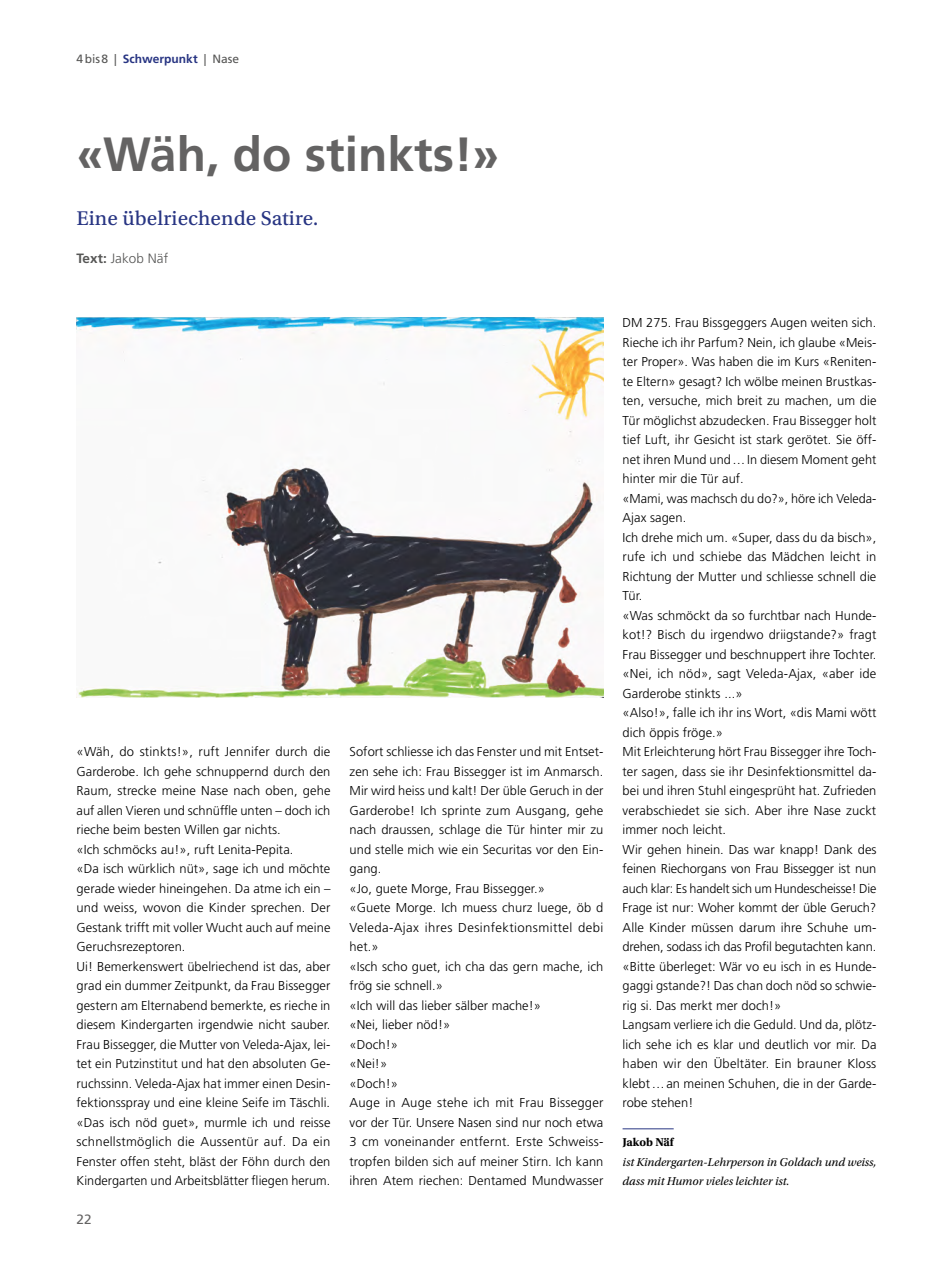
<style>
.page{position:relative;width:936px;height:1263px;background:#fff}
.page>*{position:absolute;margin:0;border:0;box-sizing:border-box;transform-origin:0 0}
._01_Titel_gross{font:700 48px "Frutiger LT Std";color:#646363}
._02_Lead{font:21px "Utopia Std Capt";letter-spacing:.005em;color:#283583}
._03_Lead_Autor{font:300 13.5px "Frutiger LT Std";letter-spacing:.005em;color:#575756}
.t1{font:13.5px "Frutiger LT Std";color:#646363}
._05_Grundtext{font:300 12.9px/19.5px "Frutiger LT Std";letter-spacing:.005em;color:#000;text-align:justify}
._08_Autor_GT{font:italic 12px/19.5px "Utopia Std";color:#000}
.t2{font:12px "Frutiger LT Std";color:#575756}
._07_Autor_Titel{font:700 12px "Utopia Std";letter-spacing:-.005em;color:#000}
.s1{font-weight:700;color:#283583}
.s2{font-weight:700}
</style>
<div class="page">
<hr style="left:622px;top:1128px;width:51px;height:1px;background:#283583">
<img style="left:77px;top:317px;width:526px;height:381px">
<p class="t2" style="left:77px;top:52px;width:164px">4bis8 | <span class="s1">Schwerpunkt</span> | Nase</p>
<p class="_01_Titel_gross" style="left:77px;top:126px;width:424px">«Wäh, do stinkts!»</p>
<p class="_02_Lead" style="left:77px;top:207px;width:243px">Eine übelriechende Satire.</p>
<p class="_03_Lead_Autor" style="left:77px;top:250px;width:93px"><span class="s2">Text:</span> Jakob Näf</p>
<p class="_05_Grundtext" style="left:77px;top:742px;width:255px">«Wäh, do stinkts!», ruft Jennifer durch die Garderobe. Ich gehe schnuppernd durch den Raum, strecke meine Nase nach oben, gehe auf allen Vieren und schnüffle unten – doch ich rieche beim besten Willen gar nichts.</p>
<p class="_05_Grundtext" style="left:77px;top:839px;width:218px">«Ich schmöcks au!», ruft Lenita-Pepita.</p>
<p class="_05_Grundtext" style="left:77px;top:859px;width:255px">«Da isch würklich nüt», sage ich und möchte gerade wieder hineingehen. Da atme ich ein – und weiss, wovon die Kinder sprechen. Der Gestank trifft mit voller Wucht auch auf meine Geruchsrezeptoren.</p>
<p class="_05_Grundtext" style="left:77px;top:956px;width:255px">Ui! Bemerkenswert übelriechend ist das, aber grad ein dummer Zeitpunkt, da Frau Bissegger gestern am Elternabend bemerkte, es rieche in diesem Kindergarten irgendwie nicht sauber.<br>Frau Bissegger, die Mutter von Veleda-Ajax, lei&shy;tet ein Putzinstitut und hat den absoluten Ge&shy;ruchssinn. Veleda-Ajax hat immer einen Desin&shy;fektionsspray und eine kleine Seife im Täschli.</p>
<p class="_05_Grundtext" style="left:77px;top:1112px;width:255px">«Das isch nöd guet», murmle ich und reisse schnellstmöglich die Aussentür auf. Da ein Fenster offen steht, bläst der Föhn durch den Kindergarten und Arbeitsblätter fliegen herum.</p>
<p class="t1" style="left:77px;top:1211px;width:17px">22</p>
<p class="_05_Grundtext" style="left:349px;top:742px;width:255px">Sofort schliesse ich das Fenster und mit Entset&shy;zen sehe ich: Frau Bissegger ist im Anmarsch.<br>Mir wird heiss und kalt! Der üble Geruch in der Garderobe! Ich sprinte zum Ausgang, gehe nach draussen, schlage die Tür hinter mir zu und stelle mich wie ein Securitas vor den Ein&shy;gang.</p>
<p class="_05_Grundtext" style="left:349px;top:878px;width:197px">«Jo, guete Morge, Frau Bissegger.»</p>
<p class="_05_Grundtext" style="left:349px;top:898px;width:255px">«Guete Morge. Ich muess churz luege, öb d Veleda-Ajax ihres Desinfektionsmittel debi het.»</p>
<p class="_05_Grundtext" style="left:349px;top:956px;width:255px">«Isch scho guet, ich cha das gern mache, ich frög sie schnell.»</p>
<p class="_05_Grundtext" style="left:349px;top:995px;width:193px">«Ich will das lieber sälber mache!»</p>
<p class="_05_Grundtext" style="left:349px;top:1015px;width:102px">«Nei, lieber nöd!»</p>
<p class="_05_Grundtext" style="left:349px;top:1034px;width:50px">«Doch!»</p>
<p class="_05_Grundtext" style="left:349px;top:1054px;width:39px">«Nei!»</p>
<p class="_05_Grundtext" style="left:349px;top:1073px;width:50px">«Doch!»</p>
<p class="_05_Grundtext" style="left:349px;top:1093px;width:255px">Auge in Auge stehe ich mit Frau Bissegger vor der Tür. Unsere Nasen sind nur noch etwa 3 cm voneinander entfernt. Erste Schweiss&shy;tropfen bilden sich auf meiner Stirn. Ich kann ihren Atem riechen: Dentamed Mundwasser</p>
<p class="_05_Grundtext" style="left:622px;top:313px;width:255px">DM 275. Frau Bissgeggers Augen weiten sich.<br>Rieche ich ihr Parfum? Nein, ich glaube «Meis&shy;ter Proper». Was haben die im Kurs «Reniten&shy;te Eltern» gesagt? Ich wölbe meinen Brustkas&shy;ten, versuche, mich breit zu machen, um die Tür möglichst abzudecken. Frau Bissegger holt tief Luft, ihr Gesicht ist stark gerötet. Sie öff&shy;net ihren Mund und…In diesem Moment geht hinter mir die Tür auf.</p>
<p class="_05_Grundtext" style="left:622px;top:488px;width:253px">«Mami, was machsch du do?», höre ich Veleda--<br>Ajax sagen.</p>
<p class="_05_Grundtext" style="left:622px;top:527px;width:255px">Ich drehe mich um. «Super, dass du da bisch», rufe ich und schiebe das Mädchen leicht in Richtung der Mutter und schliesse schnell die Tür.</p>
<p class="_05_Grundtext" style="left:622px;top:605px;width:255px">«Was schmöckt da so furchtbar nach Hunde&shy;kot!? Bisch du irgendwo driigstande?» fragt Frau Bissegger und beschnuppert ihre Tochter.</p>
<p class="_05_Grundtext" style="left:622px;top:664px;width:255px">«Nei, ich nöd», sagt Veleda-Ajax, «aber ide<br>Garderobe stinkts ...»</p>
<p class="_05_Grundtext" style="left:622px;top:703px;width:255px">«Also!», falle ich ihr ins Wort, «dis Mami wött dich öppis fröge.»</p>
<p class="_05_Grundtext" style="left:622px;top:742px;width:255px">Mit Erleichterung hört Frau Bissegger ihre Toch&shy;ter sagen, dass sie ihr Desinfektionsmittel da&shy;bei und ihren Stuhl eingesprüht hat. Zufrieden verabschiedet sie sich. Aber ihre Nase zuckt immer noch leicht.</p>
<p class="_05_Grundtext" style="left:622px;top:839px;width:255px">Wir gehen hinein. Das war knapp! Dank des feinen Riechorgans von Frau Bissegger ist nun auch klar: Es handelt sich um Hundescheisse! Die Frage ist nur: Woher kommt der üble Geruch?<br>Alle Kinder müssen darum ihre Schuhe um&shy;drehen, sodass ich das Profil begutachten kann.</p>
<p class="_05_Grundtext" style="left:622px;top:956px;width:255px">«Bitte überleget: Wär vo eu isch in es Hunde&shy;gaggi gstande?! Das chan doch nöd so schwie&shy;rig si. Das merkt mer doch!»</p>
<p class="_05_Grundtext" style="left:622px;top:1015px;width:255px">Langsam verliere ich die Geduld. Und da, plötz&shy;lich sehe ich es klar und deutlich vor mir. Da haben wir den Übeltäter. Ein brauner Kloss klebt…an meinen Schuhen, die in der Garde&shy;robe stehen!</p>
<p class="_07_Autor_Titel" style="left:622px;top:1135px;width:53px">Jakob Näf</p>
<p class="_08_Autor_GT" style="left:622px;top:1152px;width:255px">ist Kindergarten-Lehrperson in Goldach und weiss, dass mit Humor vieles leichter ist.</p>
</div>
